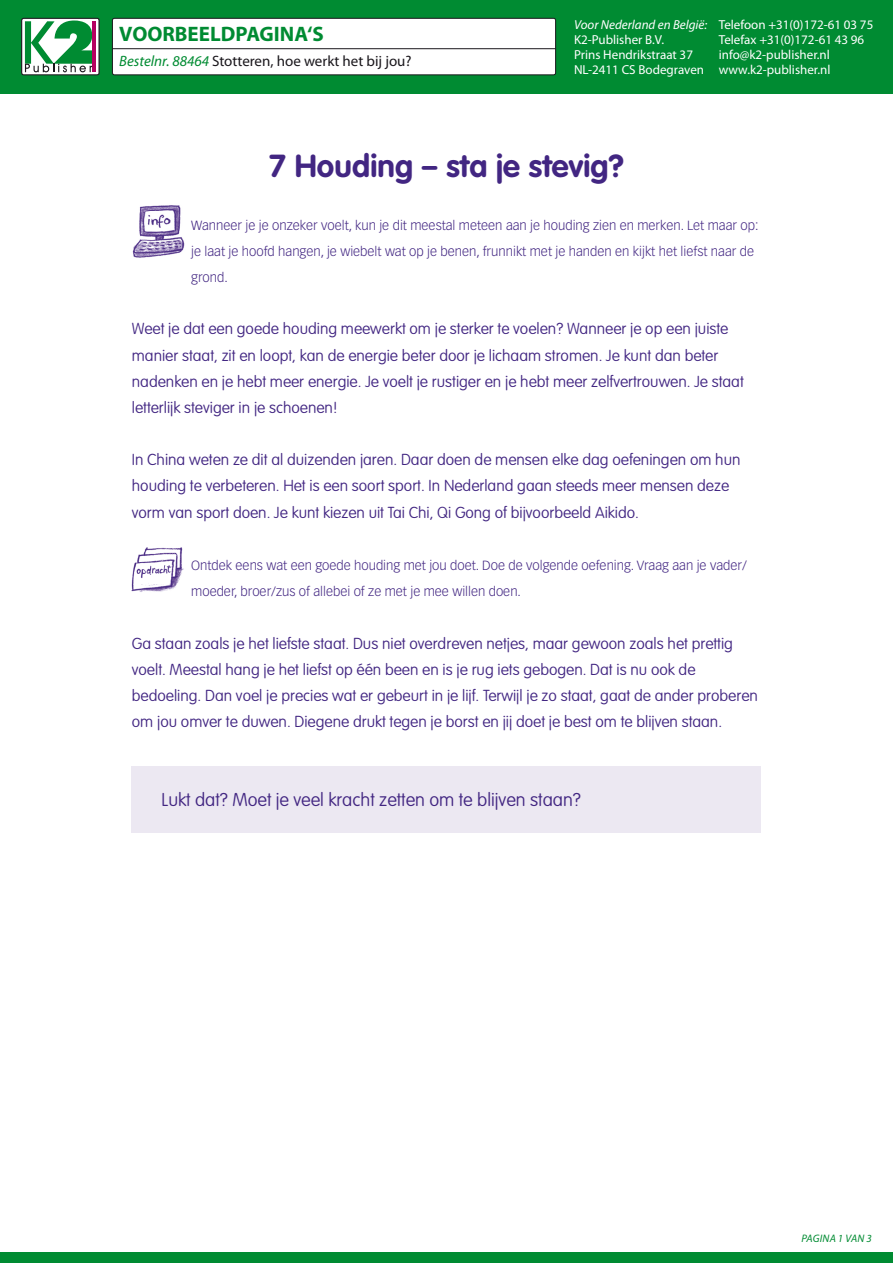
<style>
.page{position:relative;width:893px;height:1263px;background:#fff}
.page>*{position:absolute;margin:0;border:0;box-sizing:border-box;transform-origin:0 0}
.t1{font:700 31.35px "VAG Rounded";letter-spacing:.005em;color:#422682}
.t2{font:700 21px "Myriad Pro";color:#008b32}
.t3{font:100 18.3px "VAG Rounded";color:#422682}
.t4{font:100 15.75px/26.2px "VAG Rounded Std";color:#422682}
.t5{font:15px "Myriad Pro";color:#1a171c}
.t6{font:300 13.05px/26.1px "Vectora LT Std";color:#422682}
.t7{font:13.05px/15.1px "Myriad Pro";color:#fff}
.t8{font:italic 13.05px "Myriad Pro";color:#fff}
.t9{font:italic 10.95px "Myriad Pro";letter-spacing:.02em;color:#008b32}
.s1{font-style:italic;color:#008b32}
</style>
<div class="page">
<div style="left:132px;top:766px;width:629px;height:66px;background:#ece8f2"></div>
<img style="left:132px;top:205px;width:53px;height:53px">
<img style="left:131px;top:547px;width:53px;height:45px">
<div style="left:0;top:1252px;width:893px;height:11px;background:#008b32"></div>
<div style="left:0;top:0;width:893px;height:93px;background:#008b32"></div>
<svg style="left:23px;top:20px;width:75px;height:53px"></svg>
<div style="left:21px;top:18px;width:79px;height:57px;border:1px solid #1a171c;border-radius:2px"></div>
<div style="left:112px;top:18px;width:444px;height:57px;background:#fff;border-radius:2px"></div>
<div style="left:112px;top:18px;width:444px;height:57px;border:1px solid #1a171c;border-radius:2px"></div>
<hr style="left:112px;top:48px;width:444px;height:1px;background:#1a171c">
<h2 class="t2" style="left:119px;top:20px;width:206px">VOORBEELDPAGINA‘S</h2>
<p class="t5" style="left:119px;top:52px;width:294px"><span class="s1">Bestelnr. 88464</span> Stotteren, hoe werkt het bij jou?</p>
<p class="t8" style="left:574px;top:16px;width:135px">Voor Nederland en Belgiё:</p>
<p class="t7" style="left:574px;top:32px;width:132px">K2-Publisher B.V.<br>Prins Hendrikstraat 37<br>NL-2411 CS Bodegraven</p>
<p class="t7" style="left:719px;top:17px;width:156px">Telefoon +31(0)172-61 03 75<br>Telefax +31(0)172-61 43 96 info@k2-publisher.nl www.k2-publisher.nl</p>
<h1 class="t1" style="left:269px;top:148px;width:356px">7 Houding – sta je stevig?</h1>
<p class="t6" style="left:191px;top:212px;width:569px">Wanneer je je onzeker voelt, kun je dit meestal meteen aan je houding zien en merken. Let maar op: je laat je hoofd hangen, je wiebelt wat op je benen, frunnikt met je handen en kijkt het liefst naar de grond.</p>
<p class="t4" style="left:132px;top:316px;width:613px">Weet je dat een goede houding meewerkt om je sterker te voelen? Wanneer je op een juiste manier staat, zit en loopt, kan de energie beter door je lichaam stromen. Je kunt dan beter nadenken en je hebt meer energie. Je voelt je rustiger en je hebt meer zelfvertrouwen. Je staat letterlijk steviger in je schoenen!</p>
<p class="t4" style="left:132px;top:447px;width:610px">In China weten ze dit al duizenden jaren. Daar doen de mensen elke dag oefeningen om hun houding te verbeteren. Het is een soort sport. In Nederland gaan steeds meer mensen deze vorm van sport doen. Je kunt kiezen uit Tai Chi, Qi Gong of bijvoorbeeld Aikido.</p>
<p class="t6" style="left:191px;top:552px;width:557px">Ontdek eens wat een goede houding met jou doet. Doe de volgende oefening. Vraag aan je vader/ moeder, broer/zus of allebei of ze met je mee willen doen.</p>
<p class="t4" style="left:132px;top:630px;width:627px">Ga staan zoals je het liefste staat. Dus niet overdreven netjes, maar gewoon zoals het prettig voelt. Meestal hang je het liefst op één been en is je rug iets gebogen. Dat is nu ook de bedoeling. Dan voel je precies wat er gebeurt in je lijf. Terwijl je zo staat, gaat de ander proberen om jou omver te duwen. Diegene drukt tegen je borst en jij doet je best om te blijven staan.</p>
<p class="t3" style="left:162px;top:789px;width:421px">Lukt dat? Moet je veel kracht zetten om te blijven staan?</p>
<p class="t9" style="left:802px;top:1231px;width:72px">Pagina 1 van 3</p>
</div>
